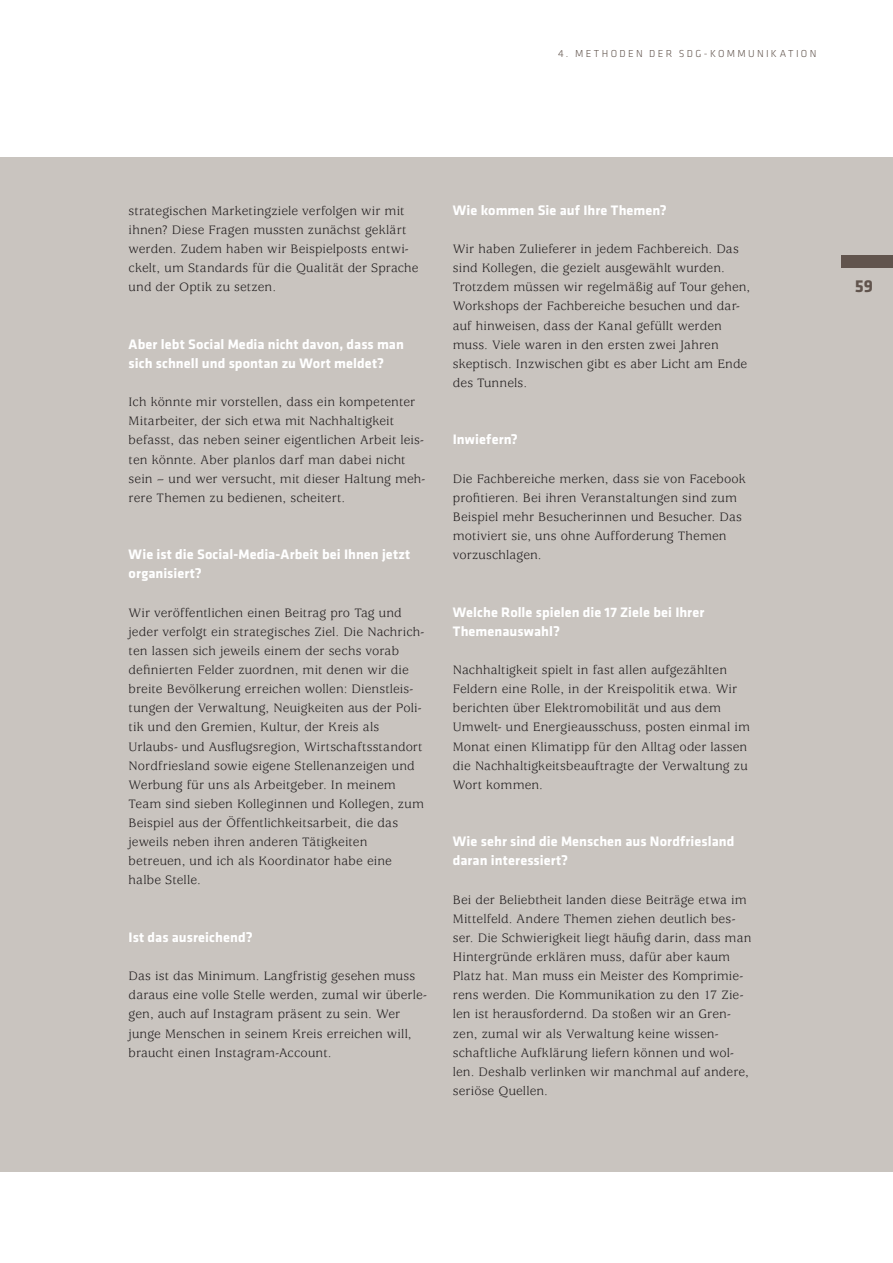
<style>
.page{position:relative;width:893px;height:1263px;background:#fff}
.page>*{position:absolute;margin:0;border:0;box-sizing:border-box;transform-origin:0 0}
.t1{font:700 18px "Klavika";color:#61544d}
.t2{font:700 14.25px/19.2px "Klavika";letter-spacing:.005em;color:#fff}
.t3{font:13.5px/19.2px "Usherwood Std";letter-spacing:.005em;color:#231f20}
.t4{font:300 10.5px "Klavika";letter-spacing:.22em;color:#61544d}
</style>
<div class="page">
<div style="left:0;top:157px;width:893px;height:1014px;background:#c9c4bf"></div>
<div style="left:842px;top:255px;width:51px;height:13px;background:#61544d"></div>
<p class="t4" style="left:558px;top:48px;width:260px">4. METHODEN DER SDG-KOMMUNIKATION</p>
<p class="t3" style="left:129px;top:201px;width:291px">strategischen Marketingziele verfolgen wir mit ihnen? Diese Fragen mussten zunächst geklärt werden. Zudem haben wir Beispielposts entwi&shy;ckelt, um Standards für die Qualität der Sprache und der Optik zu setzen.</p>
<p class="t2" style="left:129px;top:335px;width:277px">Aber lebt Social Media nicht davon, dass man sich schnell und spontan zu Wort meldet?</p>
<p class="t3" style="left:129px;top:393px;width:298px">Ich könnte mir vorstellen, dass ein kompetenter Mitarbeiter, der sich etwa mit Nachhaltigkeit befasst, das neben seiner eigentlichen Arbeit leis&shy;ten könnte. Aber planlos darf man dabei nicht sein – und wer versucht, mit dieser Haltung meh&shy;rere Themen zu bedienen, scheitert.</p>
<p class="t2" style="left:129px;top:545px;width:283px">Wie ist die Social-Media-Arbeit bei Ihnen jetzt organisiert?</p>
<p class="t3" style="left:129px;top:603px;width:297px">Wir veröffentlichen einen Beitrag pro Tag und jeder verfolgt ein strategisches Ziel. Die Nachrich&shy;ten lassen sich jeweils einem der sechs vorab definierten Felder zuordnen, mit denen wir die breite Bevölkerung erreichen wollen: Dienstleis&shy;tungen der Verwaltung, Neuigkeiten aus der Poli&shy;tik und den Gremien, Kultur, der Kreis als Urlaubs- und Ausflugsregion, Wirtschaftsstandort Nordfriesland sowie eigene Stellenanzeigen und Werbung für uns als Arbeitgeber. In meinem Team sind sieben Kolleginnen und Kollegen, zum Beispiel aus der Öffentlichkeitsarbeit, die das jeweils neben ihren anderen Tätigkeiten betreuen, und ich als Koordinator habe eine halbe Stelle.</p>
<p class="t2" style="left:129px;top:928px;width:126px">Ist das ausreichend?</p>
<p class="t3" style="left:129px;top:967px;width:300px">Das ist das Minimum. Langfristig gesehen muss daraus eine volle Stelle werden, zumal wir überle&shy;gen, auch auf Instagram präsent zu sein. Wer junge Menschen in seinem Kreis erreichen will, braucht einen Instagram-Account.</p>
<p class="t2" style="left:453px;top:201px;width:215px">Wie kommen Sie auf Ihre Themen?</p>
<p class="t3" style="left:453px;top:240px;width:299px">Wir haben Zulieferer in jedem Fachbereich. Das sind Kollegen, die gezielt ausgewählt wurden.<br>Trotzdem müssen wir regelmäßig auf Tour gehen, Workshops der Fachbereiche besuchen und dar&shy;auf hinweisen, dass der Kanal gefüllt werden muss. Viele waren in den ersten zwei Jahren skeptisch. Inzwischen gibt es aber Licht am Ende des Tunnels.</p>
<p class="t2" style="left:453px;top:430px;width:67px">Inwiefern?</p>
<p class="t3" style="left:453px;top:469px;width:295px">Die Fachbereiche merken, dass sie von Facebook profitieren. Bei ihren Veranstaltungen sind zum Beispiel mehr Besucherinnen und Besucher. Das motiviert sie, uns ohne Aufforderung Themen vorzuschlagen.</p>
<p class="t2" style="left:453px;top:602px;width:253px">Welche Rolle spielen die 17 Ziele bei Ihrer<br>Themenauswahl?</p>
<p class="t3" style="left:453px;top:661px;width:299px">Nachhaltigkeit spielt in fast allen aufgezählten Feldern eine Rolle, in der Kreispolitik etwa. Wir berichten über Elektromobilität und aus dem Umwelt- und Energieausschuss, posten einmal im Monat einen Klimatipp für den Alltag oder lassen die Nachhaltigkeitsbeauftragte der Verwaltung zu Wort kommen.</p>
<p class="t2" style="left:453px;top:832px;width:283px">Wie sehr sind die Menschen aus Nordfriesland daran interessiert?</p>
<p class="t3" style="left:453px;top:890px;width:300px">Bei der Beliebtheit landen diese Beiträge etwa im Mittelfeld. Andere Themen ziehen deutlich bes&shy;ser. Die Schwierigkeit liegt häufig darin, dass man Hintergründe erklären muss, dafür aber kaum Platz hat. Man muss ein Meister des Komprimie&shy;rens werden. Die Kommunikation zu den 17 Zie&shy;len ist herausfordernd. Da stoßen wir an Gren&shy;zen, zumal wir als Verwaltung keine wissen&shy;schaftliche Aufklärung liefern können und wol&shy;len. Deshalb verlinken wir manchmal auf andere, seriöse Quellen.</p>
<h1 class="t1" style="left:855px;top:276px;width:20px">59</h1>
</div>
